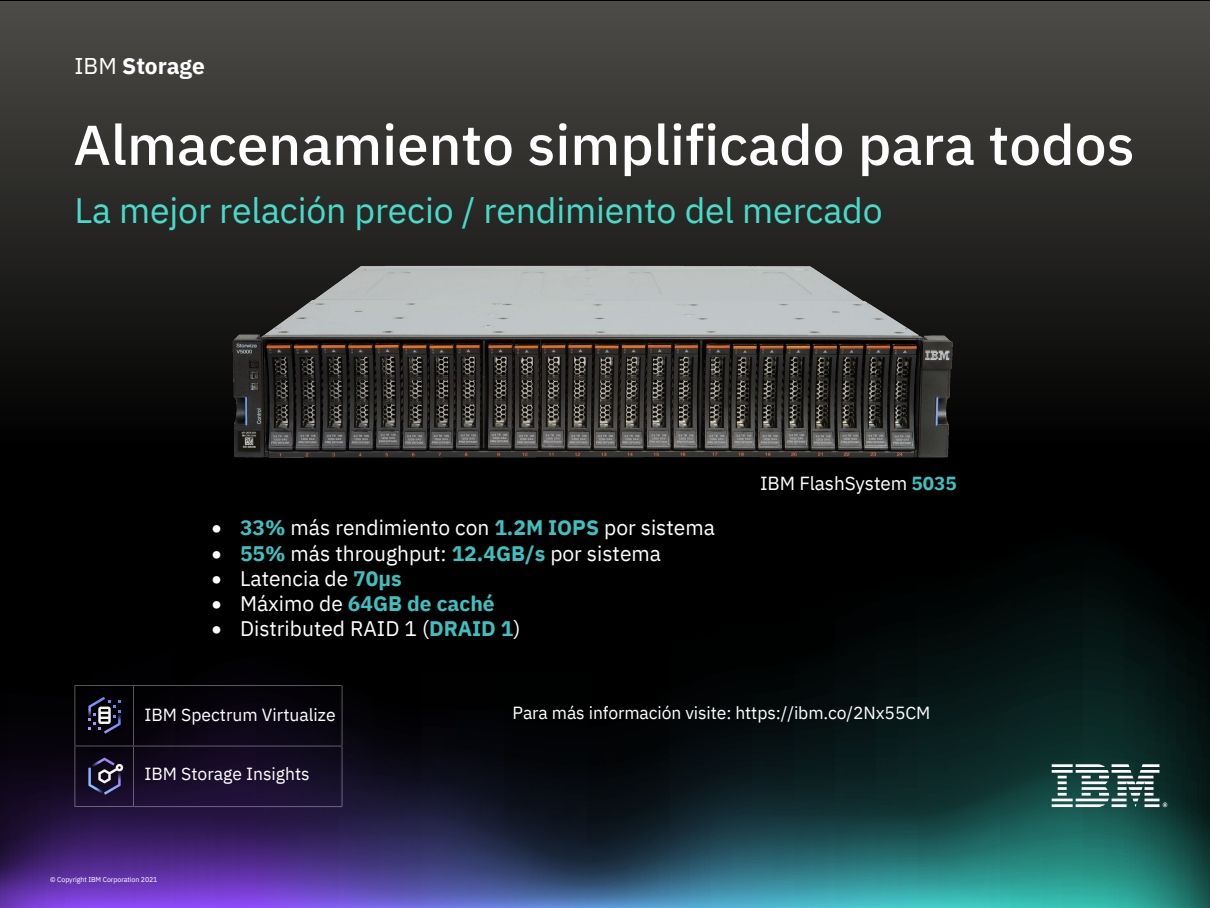
<style>
.page{position:relative;width:1210px;height:908px;background:#fff}
.page>*{position:absolute;margin:0;border:0;box-sizing:border-box;transform-origin:0 0}
.t1{font:500 56px "IBM Plex Sans";color:#fff}
.t2{font:35.28px "IBM Plex Sans";letter-spacing:-.005em;color:#47dbca}
.t3{font:700 22.75px "IBM Plex Sans";letter-spacing:-.005em;color:#fff}
.t4{font:21px "IBM Plex Sans";color:#fff}
.t5{font:700 21px "IBM Plex Sans";color:#40bfbf}
.t6{font:18.9px "IBM Plex Sans";letter-spacing:-.005em;color:#fff}
.t7{font:17.5px "IBM Plex Sans";letter-spacing:-.005em;color:#fff}
.t8{font:7px "IBM Plex Sans";letter-spacing:-.01em;color:#fff}
.s1{font-weight:400}
.s2{font-weight:700;color:#40bfbf}
.s3{color:#fff}
.s4{font-weight:400;color:#fff}
</style>
<div class="page">
<div style="left:0;top:0;width:1210px;height:907px;background:#000"></div>
<div style="left:0;top:1px;width:1210px;height:493px;background:linear-gradient(to bottom,#4c4b47,#000)"></div>
<svg style="left:0;top:579px;width:1210px;height:328px"></svg>
<svg style="left:1051px;top:764px;width:116px;height:42px;background:#5b7a76"></svg>
<svg style="left:85px;top:695px;width:39px;height:40px"></svg>
<svg style="left:98px;top:706px;width:13px;height:17px"></svg>
<svg style="left:85px;top:756px;width:39px;height:39px"></svg>
<svg style="left:98px;top:763px;width:25px;height:20px"></svg>
<hr style="left:74px;top:684px;width:59px;height:1px;background:#fff">
<hr style="left:74px;top:685px;width:1px;height:60px;background:#fff">
<hr style="left:134px;top:684px;width:208px;height:1px;background:#fff">
<hr style="left:133px;top:685px;width:1px;height:60px;background:#fff">
<hr style="left:342px;top:685px;width:1px;height:60px;background:#fff">
<hr style="left:74px;top:745px;width:59px;height:1px;background:#fff">
<hr style="left:74px;top:746px;width:1px;height:59px;background:#fff">
<hr style="left:134px;top:745px;width:208px;height:1px;background:#fff">
<hr style="left:133px;top:746px;width:1px;height:59px;background:#fff">
<hr style="left:342px;top:746px;width:1px;height:59px;background:#fff">
<hr style="left:74px;top:805px;width:59px;height:1px;background:#fff">
<hr style="left:134px;top:805px;width:208px;height:1px;background:#fff">
<img style="left:210px;top:259px;width:768px;height:202px">
<p class="t3" style="left:74px;top:48px;width:132px"><span class="s1">IBM</span> Storage</p>
<h1 class="t1" style="left:73px;top:101px;width:1062px">Almacenamiento simplificado para todos</h1>
<h2 class="t2" style="left:74px;top:184px;width:809px">La mejor relación precio / rendimiento del mercado</h2>
<p class="t4" style="left:212px;top:511px;width:504px">• <span class="s2">33%</span> más rendimiento con <span class="s2">1.2M IOPS</span> por sistema</p>
<p class="t4" style="left:212px;top:537px;width:450px">• <span class="s2">55%</span> más throughput: <span class="s2">12.4GB/s</span> por sistema</p>
<p class="t4" style="left:212px;top:562px;width:191px">• Latencia de <span class="s2">70µs</span></p>
<p class="t5" style="left:212px;top:586px;width:284px"><span class="s3">•</span> <span class="s4">Máximo de</span> 64GB de caché</p>
<p class="t4" style="left:212px;top:612px;width:310px">• Distributed RAID 1 (<span class="s2">DRAID 1</span>)</p>
<p class="t6" style="left:760px;top:468px;width:198px">IBM FlashSystem <span class="s2">5035</span></p>
<p class="t7" style="left:144px;top:700px;width:193px">IBM Spectrum Virtualize</p>
<p class="t7" style="left:144px;top:760px;width:167px">IBM Storage Insights</p>
<p class="t8" style="left:50px;top:874px;width:109px">© Copyright IBM Corporation 2021</p>
<p class="t7" style="left:512px;top:699px;width:419px">Para más información visite: https://ibm.co/2Nx55CM</p>
</div>
